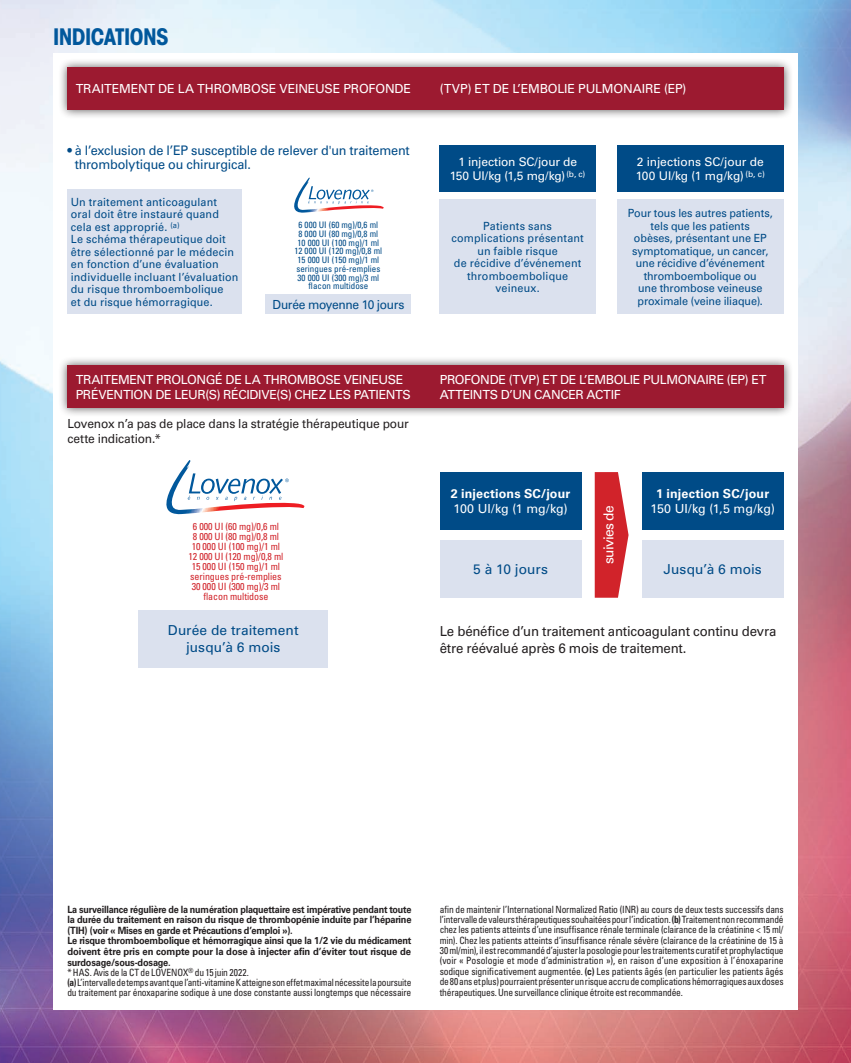
<style>
.page{position:relative;width:851px;height:1063px;background:#fff}
.page>*{position:absolute;margin:0;border:0;box-sizing:border-box;transform-origin:0 0}
.t1{font:700 condensed 22.5px "ITC Avant Garde Std";letter-spacing:-.03em;color:#01589c}
.t2{font:13.75px/16.5px "Univers LT Std";letter-spacing:-.015em;color:#231f20;scale:.96 1}
.t3{font:13.75px/16.5px "Univers LT Std";color:#004b87;text-align:center}
.t4{font:13.75px "Univers LT Std";letter-spacing:-.06em;color:#fff}
.t5{font:13.12px/14.6px "Univers LT Std";letter-spacing:-.015em;color:#004b87;scale:.96 1}
.t6{font:12.5px "Univers LT Std";letter-spacing:-.02em;color:#fff}
.t7{font:12.5px/14.6px "Univers LT Std";letter-spacing:-.015em;color:#231f20;scale:.96 1}
.t8{font:700 12.5px "Univers LT Std";letter-spacing:.01em;color:#fff}
.t9{font:12.5px "Univers LT Std";color:#fff}
.t10{font:12.5px "Univers LT Std";letter-spacing:-.03em;color:#004b87;scale:.96 1}
.t11{font:12px "Univers LT Std";letter-spacing:-.01em;color:#fff}
.t12{font:11.25px/12.5px "Univers LT Std";letter-spacing:.005em;color:#004b87;scale:.96 1}
.titerefs{font:condensed 10px/10.4px "Univers LT Std";letter-spacing:-.02em;color:#231f20;text-align:justify;scale:.95 1}
.t13{font:700 10px/10.6px "Univers LT Std";letter-spacing:-.02em;color:#231f20;text-align:justify;scale:.9 1}
.titerefs-2{font:condensed 10px/10px "Univers LT Std";letter-spacing:-.02em;color:#231f20;scale:.94 1}
.t14{font:700 10px/10.6px "Univers LT Std";letter-spacing:-.02em;color:#231f20;text-align:justify;scale:.92 1}
.t15{font:condensed 10px "Univers LT Std";letter-spacing:-.005em;color:#d1232a}
.t16{font:condensed 9px "Univers LT Std";letter-spacing:.005em;color:#004b87}
.s1{font-weight:700}
</style>
<div class="page">
<img style="left:0;top:0;width:850px;height:1063px">
<div style="left:53px;top:53px;width:744px;height:957px;background:#fff"></div>
<div style="left:58px;top:58px;width:734px;height:61px;background:#231f20;opacity:.75"></div>
<div style="left:67px;top:67px;width:716px;height:43px;background:#9c1a30"></div>
<div style="left:67px;top:189px;width:175px;height:125px;background:#dbe1ee"></div>
<div style="left:439px;top:145px;width:156px;height:46px;background:#004b87"></div>
<div style="left:617px;top:145px;width:166px;height:46px;background:#004b87"></div>
<div style="left:439px;top:200px;width:156px;height:114px;background:#dbe1ee"></div>
<div style="left:617px;top:200px;width:166px;height:114px;background:#dbe1ee"></div>
<div style="left:265px;top:294px;width:146px;height:20px;background:#dbe1ee"></div>
<svg style="left:294px;top:177px;width:90px;height:36px"></svg>
<div style="left:58px;top:356px;width:734px;height:61px;background:#231f20;opacity:.75"></div>
<div style="left:67px;top:366px;width:716px;height:42px;background:#9c1a30"></div>
<div style="left:138px;top:610px;width:190px;height:57px;background:#dbe1ee"></div>
<svg style="left:166px;top:460px;width:139px;height:55px"></svg>
<div style="left:439px;top:540px;width:142px;height:58px;background:#dbe1ee"></div>
<div style="left:439px;top:472px;width:142px;height:57px;background:#004b87"></div>
<div style="left:641px;top:540px;width:142px;height:58px;background:#dbe1ee"></div>
<div style="left:641px;top:472px;width:142px;height:57px;background:#004b87"></div>
<svg style="left:594px;top:472px;width:34px;height:126px"></svg>
<p class="t1" style="left:53px;top:22px;width:117px">INDICATIONS</p>
<p class="t6" style="left:76px;top:81px;width:337px">TRAITEMENT DE LA THROMBOSE VEINEUSE PROFONDE</p>
<p class="t6" style="left:439px;top:81px;width:248px">(TVP) ET DE L’EMBOLIE PULMONAIRE (EP)</p>
<p class="t5" style="left:75px;top:143px;width:350px;text-indent:-7px">• à l’exclusion de l’EP susceptible de relever d'un traitement thrombolytique ou chirurgical.</p>
<p class="t12" style="left:71px;top:195px;width:156px">Un traitement anticoagulant oral doit être instauré quand cela est approprié. <sup>(a)</sup></p>
<p class="t12" style="left:71px;top:233px;width:176px">Le schéma thérapeutique doit être sélectionné par le médecin en fonction d’une évaluation individuelle incluant l’évaluation du risque thromboembolique<br>et du risque hémorragique.</p>
<p class="t16" style="left:298px;top:219px;width:81px">6 000 UI (60 mg)/0,6 ml</p>
<p class="t16" style="left:298px;top:228px;width:81px">8 000 UI (80 mg)/0,8 ml</p>
<p class="t16" style="left:297px;top:237px;width:83px">10 000 UI (100 mg)/1 ml</p>
<p class="t16" style="left:294px;top:246px;width:89px">12 000 UI (120 mg)/0,8 ml</p>
<p class="t16" style="left:297px;top:254px;width:83px">15 000 UI (150 mg)/1 ml</p>
<p class="t16" style="left:296px;top:263px;width:86px">seringues pré-remplies</p>
<p class="t16" style="left:297px;top:272px;width:83px">30 000 UI (300 mg)/3 ml</p>
<p class="t16" style="left:308px;top:281px;width:61px">flacon multidose</p>
<p class="t10" style="left:272px;top:297px;width:139px">Durée moyenne 10 jours</p>
<p class="t11" style="left:458px;top:154px;width:120px">1 injection SC/jour de</p>
<p class="t11" style="left:450px;top:168px;width:137px">150 UI/kg (1,5 mg/kg) <sup>(b,</sup> <sup>c)</sup></p>
<p class="t12" style="left:451px;top:219px;width:139px;text-align:center">Patients sans complications présentant un faible risque<br>de récidive d’événement thromboembolique veineux.</p>
<p class="t11" style="left:636px;top:154px;width:129px">2 injections SC/jour de</p>
<p class="t11" style="left:635px;top:168px;width:131px">100 UI/kg (1 mg/kg) <sup>(b,</sup> <sup>c)</sup></p>
<p class="t12" style="left:627px;top:207px;width:152px;text-align:center">Pour tous les autres patients, tels que les patients<br>obèses, présentant une EP symptomatique, un cancer, une récidive d’événement thromboembolique ou<br>une thrombose veineuse proximale (veine iliaque).</p>
<p class="t6" style="left:76px;top:372px;width:329px">TRAITEMENT PROLONGÉ DE LA THROMBOSE VEINEUSE</p>
<p class="t6" style="left:439px;top:372px;width:328px">PROFONDE (TVP) ET DE L’EMBOLIE PULMONAIRE (EP) ET</p>
<p class="t6" style="left:76px;top:387px;width:336px">PRÉVENTION DE LEUR(S) RÉCIDIVE(S) CHEZ LES PATIENTS</p>
<p class="t6" style="left:439px;top:387px;width:182px">ATTEINTS D’UN CANCER ACTIF</p>
<p class="t7" style="left:67px;top:416px;width:357px">Lovenox n’a pas de place dans la stratégie thérapeutique pour cette indication.*</p>
<p class="t15" style="left:193px;top:520px;width:88px">6 000 UI (60 mg)/0,6 ml</p>
<p class="t15" style="left:193px;top:530px;width:88px">8 000 UI (80 mg)/0,8 ml</p>
<p class="t15" style="left:192px;top:540px;width:90px">10 000 UI (100 mg)/1 ml</p>
<p class="t15" style="left:188px;top:550px;width:96px">12 000 UI (120 mg)/0,8 ml</p>
<p class="t15" style="left:192px;top:560px;width:90px">15 000 UI (150 mg)/1 ml</p>
<p class="t15" style="left:190px;top:570px;width:93px">seringues pré-remplies</p>
<p class="t15" style="left:192px;top:580px;width:90px">30 000 UI (300 mg)/3 ml</p>
<p class="t15" style="left:203px;top:590px;width:67px">flacon multidose</p>
<p class="t3" style="left:168px;top:622px;width:132px">Durée de traitement jusqu’à 6 mois</p>
<p class="t8" style="left:450px;top:486px;width:121px">2 injections SC/jour</p>
<p class="t9" style="left:453px;top:501px;width:116px">100 UI/kg (1 mg/kg)</p>
<p class="t3" style="left:473px;top:561px;width:76px">5 à 10 jours</p>
<p class="t4" style="left:600px;top:564px;width:60px;rotate:-90deg">suivies de</p>
<p class="t8" style="left:656px;top:486px;width:115px">1 injection SC/jour</p>
<p class="t9" style="left:650px;top:501px;width:126px">150 UI/kg (1,5 mg/kg)</p>
<p class="t3" style="left:663px;top:561px;width:100px">Jusqu’à 6 mois</p>
<p class="t2" style="left:439px;top:623px;width:352px">Le bénéfice d’un traitement anticoagulant continu devra être réévalué après 6 mois de traitement.</p>
<p class="t13" style="left:67px;top:904px;width:384px">La surveillance régulière de la numération plaquettaire est impérative pendant toute la durée du traitement en raison du risque de thrombopénie induite par l’héparine (TIH) (voir « Mises en garde et Précautions d’emploi »).</p>
<p class="t14" style="left:67px;top:936px;width:375px">Le risque thromboembolique et hémorragique ainsi que la 1/2 vie du médicament doivent être pris en compte pour la dose à injecter afin d’éviter tout risque de surdosage/sous-dosage.</p>
<p class="titerefs" style="left:67px;top:967px;width:193px">* HAS. Avis de la CT de LOVENOX<sup>®</sup> du 15 juin 2022.</p>
<p class="titerefs-2" style="left:67px;top:977px;width:367px"><span class="s1">(a)</span> L’intervalle de temps avant que l’anti‑vitamine K atteigne son effet maximal nécessite la poursuite du traitement par énoxaparine sodique à une dose constante aussi longtemps que nécessaire</p>
<p class="titerefs" style="left:439px;top:904px;width:363px">afin de maintenir l’International Normalized Ratio (INR) au cours de deux tests successifs dans l’intervalle de valeurs thérapeutiques souhaitées pour l’indication. <span class="s1">(b)</span> Traitement non recommandé chez les patients atteints d’une insuffisance rénale terminale (clairance de la créatinine &lt; 15 ml/ min). Chez les patients atteints d’insuffisance rénale sévère (clairance de la créatinine de 15 à 30 ml/min), il est recommandé d’ajuster la posologie pour les traitements curatif et prophylactique (voir « Posologie et mode d’administration »), en raison d’une exposition à l’énoxaparine sodique significativement augmentée. <span class="s1">(c)</span> Les patients âgés (en particulier les patients âgés de 80 ans et plus) pourraient présenter un risque accru de complications hémorragiques aux doses thérapeutiques. Une surveillance clinique étroite est recommandée.</p>
</div>
